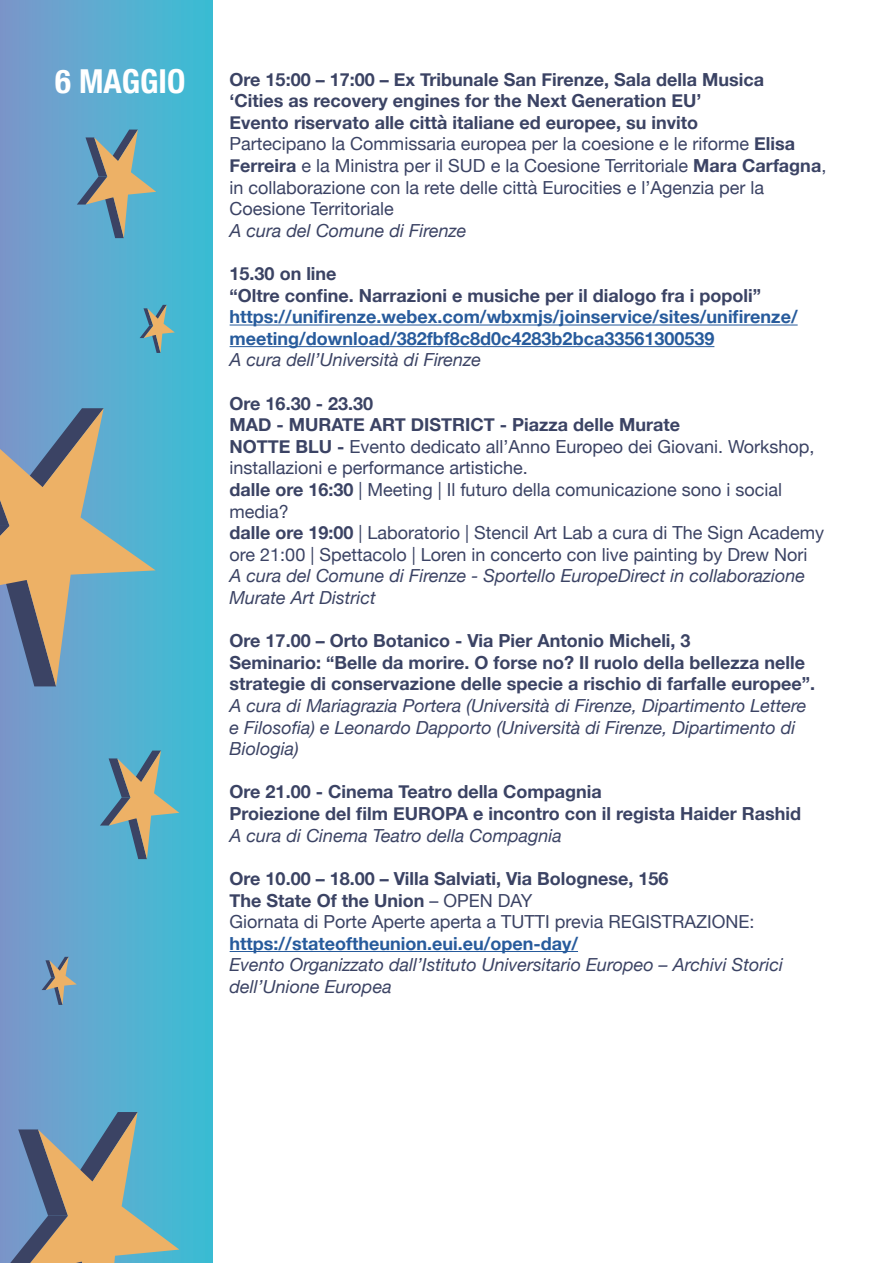
<style>
.page{position:relative;width:893px;height:1263px;background:#fff}
.page>*{position:absolute;margin:0;border:0;box-sizing:border-box;transform-origin:0 0}
.t1{font:700 condensed 33px "Helvetica Neue";color:#fff}
.t2{font:700 18px/21.6px "Helvetica Neue";color:#3b4364}
.t3{font:18px/21.6px "Helvetica Neue";color:#3b4364}
.t4{font:italic 18px/21.6px "Helvetica Neue";color:#3b4364}
.t5{font:700 18px/21.6px "Helvetica Neue";color:#275b9c}
.s1{font-weight:700}
.s2{font-weight:400}
</style>
<div class="page">
<div style="left:0;top:0;width:213px;height:1263px;background:linear-gradient(to right,#7d97cb,#39bfd5)"></div>
<hr style="left:230px;top:325px;width:568px;height:1px;background:#275b9c">
<hr style="left:230px;top:346px;width:484px;height:1px;background:#275b9c">
<hr style="left:230px;top:951px;width:348px;height:1px;background:#275b9c">
<svg style="left:100px;top:750px;width:79px;height:109px;background:#74a3a8"></svg>
<svg style="left:77px;top:130px;width:79px;height:108px;background:#79a0a7"></svg>
<svg style="left:0;top:408px;width:156px;height:278px;background:#8aa2a2"></svg>
<svg style="left:10px;top:1112px;width:169px;height:151px;background:#8a9d99"></svg>
<svg style="left:42px;top:957px;width:35px;height:48px;background:#8499a6"></svg>
<svg style="left:140px;top:305px;width:35px;height:48px;background:#70a5a8"></svg>
<p class="t1" style="left:55px;top:54px;width:132px">6 MAGGIO</p>
<p class="t2" style="left:230px;top:69px;width:536px">Ore 15:00 – 17:00 – Ex Tribunale San Firenze, Sala della Musica</p>
<p class="t2" style="left:230px;top:90px;width:473px">‘Cities as recovery engines for the Next Generation EU’</p>
<p class="t2" style="left:230px;top:112px;width:470px">Evento riservato alle città italiane ed europee, su invito</p>
<p class="t3" style="left:230px;top:134px;width:598px">Partecipano la Commissaria europea per la coesione e le riforme <span class="s1">Elisa Ferreira</span> e la Ministra per il SUD e la Coesione Territoriale <span class="s1">Mara Carfagna</span>, in collaborazione con la rete delle città Eurocities e l’Agenzia per la Coesione Territoriale</p>
<p class="t4" style="left:230px;top:221px;width:238px">A cura del Comune di Firenze</p>
<p class="t2" style="left:230px;top:263px;width:109px">15.30 on line</p>
<p class="t2" style="left:230px;top:285px;width:533px">“Oltre confine. Narrazioni e musiche per il dialogo fra i popoli”</p>
<p class="t5" style="left:230px;top:306px;width:569px">https://unifirenze.webex.com/wbxmjs/joinservice/sites/unifirenze/ meeting/download/382fbf8c8d0c4283b2bca33561300539</p>
<p class="t4" style="left:230px;top:350px;width:253px">A cura dell’Università di Firenze</p>
<p class="t2" style="left:230px;top:393px;width:145px">Ore 16.30 - 23.30</p>
<p class="t2" style="left:230px;top:414px;width:452px">MAD - MURATE ART DISTRICT - Piazza delle Murate</p>
<p class="t3" style="left:230px;top:437px;width:586px"><span class="s1">NOTTE BLU -</span> Evento dedicato all’Anno Europeo dei Giovani. Workshop, installazioni e performance artistiche.</p>
<p class="t3" style="left:230px;top:480px;width:554px"><span class="s1">dalle ore 16:30</span> | Meeting | Il futuro della comunicazione sono i social media?</p>
<p class="t3" style="left:230px;top:523px;width:596px"><span class="s1">dalle ore 19:00</span> | Laboratorio | Stencil Art Lab a cura di The Sign Academy</p>
<p class="t3" style="left:230px;top:545px;width:579px">ore 21:00 | Spettacolo | Loren in concerto con live painting by Drew Nori</p>
<p class="t4" style="left:230px;top:566px;width:577px">A cura del Comune di Firenze - Sportello EuropeDirect in collaborazione<br>Murate Art District</p>
<p class="t2" style="left:230px;top:630px;width:462px">Ore 17.00 – Orto Botanico - Via Pier Antonio Micheli, 3</p>
<p class="t2" style="left:230px;top:652px;width:587px">Seminario: “Belle da morire. O forse no? Il ruolo della bellezza nelle strategie di conservazione delle specie a rischio di farfalle europee”.</p>
<p class="t4" style="left:230px;top:696px;width:578px">A cura di Mariagrazia Portera (Università di Firenze, Dipartimento Lettere e Filosofia) e Leonardo Dapporto (Università di Firenze, Dipartimento di<br>Biologia)</p>
<p class="t2" style="left:230px;top:782px;width:374px">Ore 21.00 - Cinema Teatro della Compagnia</p>
<p class="t2" style="left:230px;top:803px;width:573px">Proiezione del film EUROPA e incontro con il regista Haider Rashid</p>
<p class="t4" style="left:230px;top:825px;width:334px">A cura di Cinema Teatro della Compagnia</p>
<p class="t2" style="left:230px;top:868px;width:440px">Ore 10.00 – 18.00 – Villa Salviati, Via Bolognese, 156</p>
<p class="t2" style="left:230px;top:890px;width:304px">The State Of the Union <span class="s2">– OPEN DAY</span></p>
<p class="t3" style="left:230px;top:912px;width:526px">Giornata di Porte Aperte aperta a TUTTI previa REGISTRAZIONE:</p>
<p class="t5" style="left:230px;top:933px;width:350px">https://stateoftheunion.eui.eu/open-day/</p>
<p class="t4" style="left:230px;top:955px;width:555px">Evento Organizzato dall’Istituto Universitario Europeo – Archivi Storici dell’Unione Europea</p>
</div>
